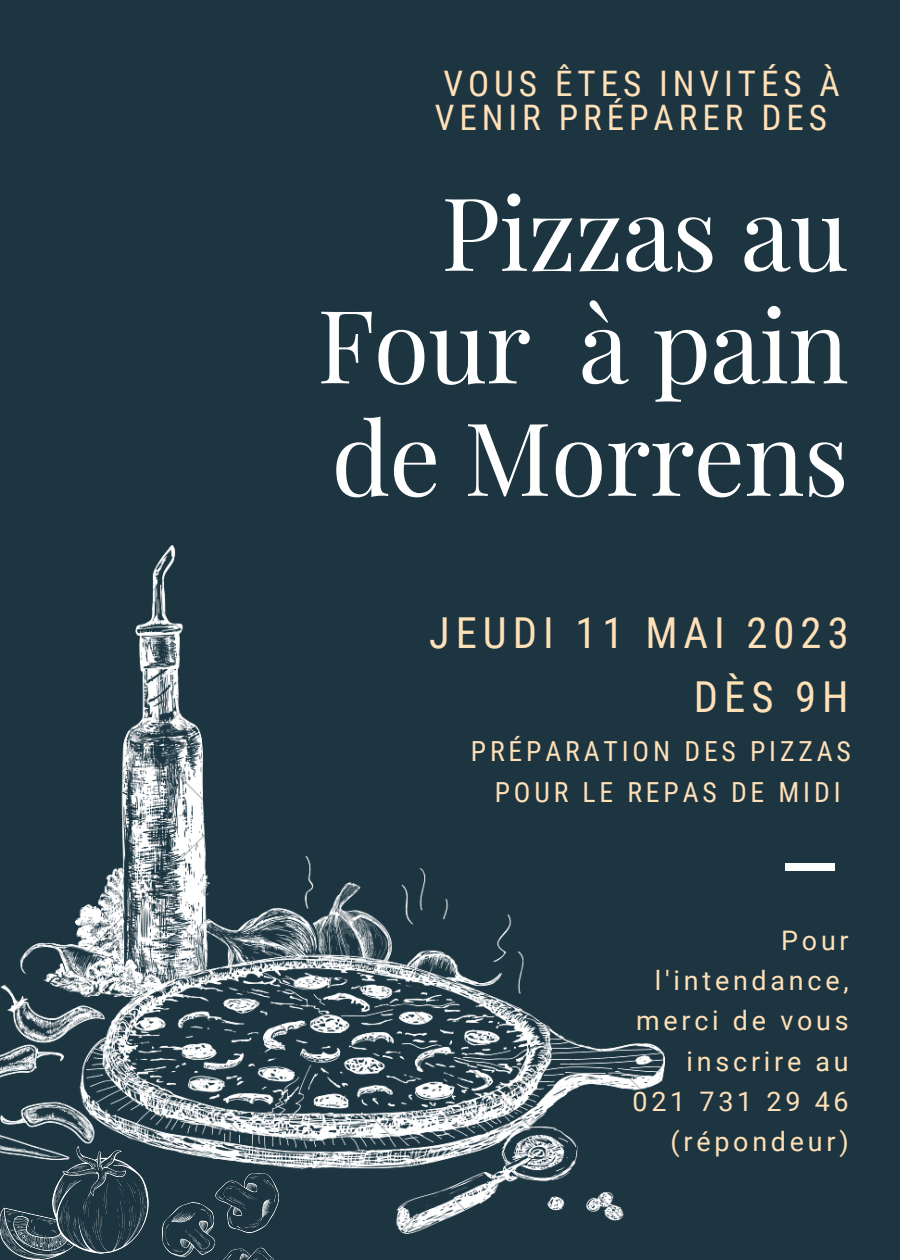
<style>
.page{position:relative;width:900px;height:1260px;background:#1c3540}
.page>*{position:absolute;margin:0;border:0;box-sizing:border-box;transform-origin:0 0}
.t1{font:101.25px/112.5px "Playfair Display";letter-spacing:-.01em;color:#fff;text-align:justify}
.t2{font:42.75px/63.8px "Roboto Condensed";letter-spacing:.14em;color:#ffe0b7;text-align:right}
.t3{font:35.25px/33.8px "Roboto Condensed";letter-spacing:.14em;color:#ffe0b7}
.t4{font:27.75px/41.2px "Roboto Condensed";letter-spacing:.14em;color:#ffe0b7;text-align:center}
.t5{font:27px/40.2px "Roboto";letter-spacing:.14em;color:#ffe0b7;text-align:right}
</style>
<div class="page">
<div style="left:785px;top:863px;width:50px;height:8px;background:#fff"></div>
<img style="left:0;top:545px;width:665px;height:688px">
<img style="left:0;top:1147px;width:148px;height:112px">
<img style="left:162px;top:1174px;width:117px;height:86px">
<h3 class="t3" style="left:435px;top:67px;width:407px">VOUS ÊTES INVITÉS À<br>VENIR PRÉPARER DES</h3>
<h1 class="t1" style="left:317px;top:173px;width:533px;text-indent:124px">Pizzas au Four à pain de Morrens</h1>
<h2 class="t2" style="left:429px;top:602px;width:421px">JEUDI 11 MAI 2023<br>DÈS 9H</h2>
<p class="t4" style="left:471px;top:731px;width:381px">PRÉPARATION DES PIZZAS<br>POUR LE REPAS DE MIDI</p>
<p class="t5" style="left:632px;top:921px;width:218px">Pour l'intendance, merci de vous inscrire au<br>021 731 29 46 (répondeur)</p>
</div>
